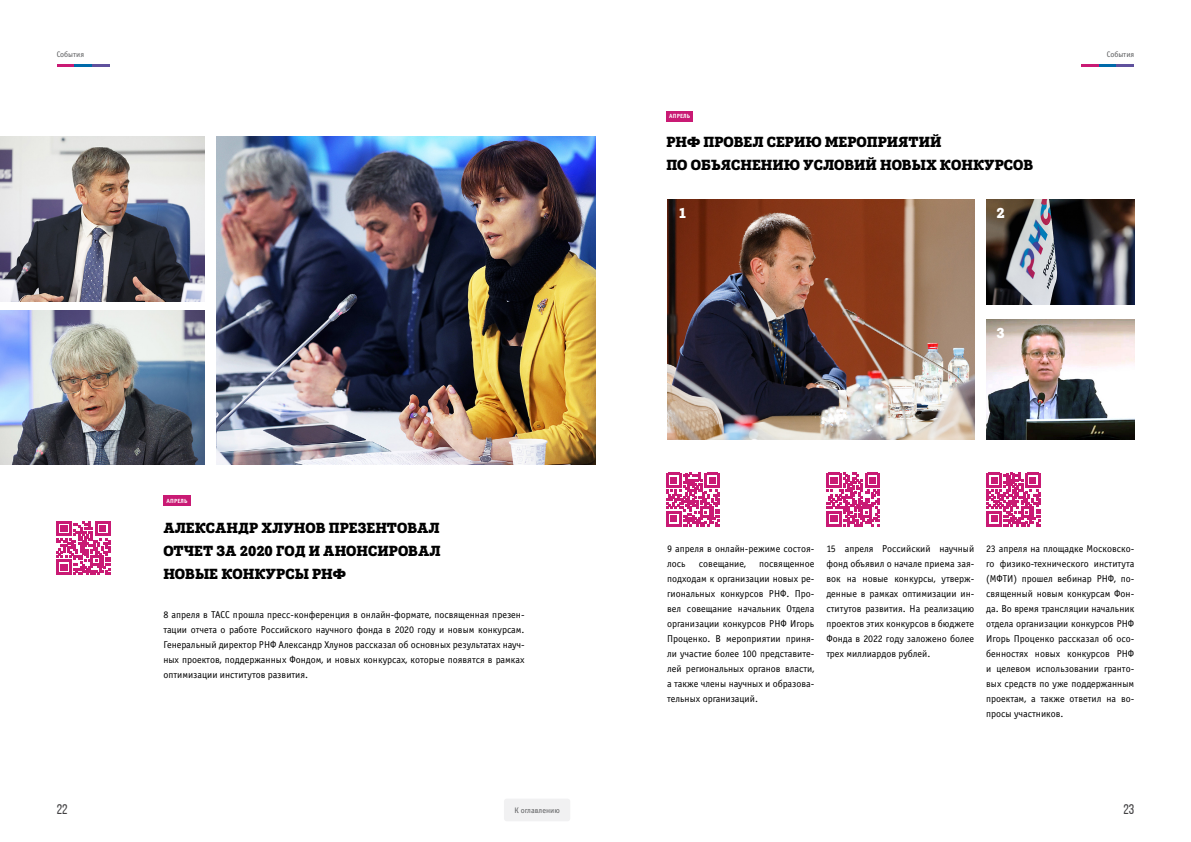
<style>
.page{position:relative;width:1191px;height:842px;background:#fff}
.page>*{position:absolute;margin:0;border:0;box-sizing:border-box;transform-origin:0 0}
.t1{font:14px/23px "Posterizer KG";color:#000;text-align:justify}
.t2{font:14px "Bebas Neue";color:#414042}
.t3{font:14px "Posterizer KG";color:#fff}
.t4{font:10px/15px "Officina Sans Book C";color:#000;text-align:justify}
.t5{font:8px "Officina Sans Book C";color:#58595b}
.t6{font:6px "Officina Sans Bold C";letter-spacing:.025em;color:#fff}
</style>
<div class="page">
<div style="left:504px;top:799px;width:66px;height:22px;background:#f1f1f2;border-radius:3px"></div>
<svg style="left:57px;top:65px;width:53px;height:2px"></svg>
<svg style="left:1081px;top:65px;width:53px;height:2px"></svg>
<img style="left:667px;top:200px;width:307px;height:240px">
<img style="left:986px;top:320px;width:148px;height:120px">
<img style="left:986px;top:200px;width:148px;height:105px">
<div style="left:164px;top:496px;width:27px;height:10px;background:#c91a74"></div>
<div style="left:666px;top:111px;width:27px;height:10px;background:#c91a74"></div>
<svg style="left:57px;top:521px;width:53px;height:53px"></svg>
<svg style="left:666px;top:473px;width:54px;height:53px"></svg>
<svg style="left:826px;top:473px;width:54px;height:53px"></svg>
<svg style="left:986px;top:473px;width:54px;height:53px"></svg>
<img style="left:217px;top:137px;width:378px;height:328px">
<img style="left:0;top:137px;width:205px;height:165px">
<img style="left:0;top:311px;width:205px;height:153px">
<p class="t5" style="left:57px;top:50px;width:29px">События</p>
<p class="t5" style="left:1106px;top:50px;width:29px">События</p>
<p class="t6" style="left:669px;top:113px;width:23px">АПРЕЛЬ</p>
<h1 class="t1" style="left:666px;top:130px;width:368px">РНФ ПРОВЕЛ СЕРИЮ МЕРОПРИЯТИЙ<br>ПО ОБЪЯСНЕНИЮ УСЛОВИЙ НОВЫХ КОНКУРСОВ</h1>
<h1 class="t3" style="left:678px;top:204px;width:10px">1</h1>
<h1 class="t3" style="left:996px;top:204px;width:10px">2</h1>
<p class="t6" style="left:166px;top:497px;width:23px">АПРЕЛЬ</p>
<h1 class="t1" style="left:163px;top:516px;width:279px">АЛЕКСАНДР ХЛУНОВ ПРЕЗЕНТОВАЛ ОТЧЕТ ЗА 2020 ГОД И АНОНСИРОВАЛ НОВЫЕ КОНКУРСЫ РНФ</h1>
<p class="t4" style="left:163px;top:608px;width:363px">8 апреля в ТАСС прошла пресс-конференция в онлайн-формате, посвященная презен&shy;тации отчета о работе Российского научного фонда в 2020 году и новым конкурсам.<br>Генеральный директор РНФ Александр Хлунов рассказал об основных результатах науч&shy;ных проектов, поддержанных Фондом, и новых конкурсах, которые появятся в рамках оптимизации институтов развития.</p>
<h1 class="t3" style="left:996px;top:324px;width:10px">3</h1>
<p class="t4" style="left:667px;top:541px;width:148px">9 апреля в онлайн-режиме состоя&shy;лось</p>
<p class="t4" style="left:667px;top:556px;width:149px;text-indent:92px">посвященное подходам к организации новых ре&shy;гиональных конкурсов РНФ. Про&shy;вел совещание начальник Отдела организации конкурсов РНФ Игорь Проценко. В мероприятии приня&shy;ли участие более 100 представите&shy;лей региональных органов власти, а также члены научных и образова&shy;тельных организаций.</p>
<p class="t4" style="left:699px;top:556px;width:48px">совещание,</p>
<p class="t4" style="left:826px;top:541px;width:149px">15 апреля Российский научный фонд объявил о начале приема зая&shy;вок на новые конкурсы, утверж&shy;денные в рамках оптимизации ин&shy;ститутов развития. На реализацию проектов этих конкурсов в бюджете Фонда в 2022 году заложено более трех миллиардов рублей.</p>
<p class="t4" style="left:986px;top:541px;width:150px">23 апреля на площадке Московско&shy;го физико-технического института (МФТИ) прошел вебинар РНФ, по&shy;священный новым конкурсам Фон&shy;да. Во время трансляции начальник отдела организации конкурсов РНФ Игорь Проценко рассказал об осо&shy;бенностях новых конкурсов РНФ и целевом использовании гранто&shy;вых средств по уже поддержанным проектам, а также ответил на во&shy;просы участников.</p>
<h1 class="t2" style="left:57px;top:802px;width:12px">22</h1>
<p class="t5" style="left:514px;top:806px;width:47px">К оглавлению</p>
<h1 class="t2" style="left:1123px;top:802px;width:12px">23</h1>
</div>
